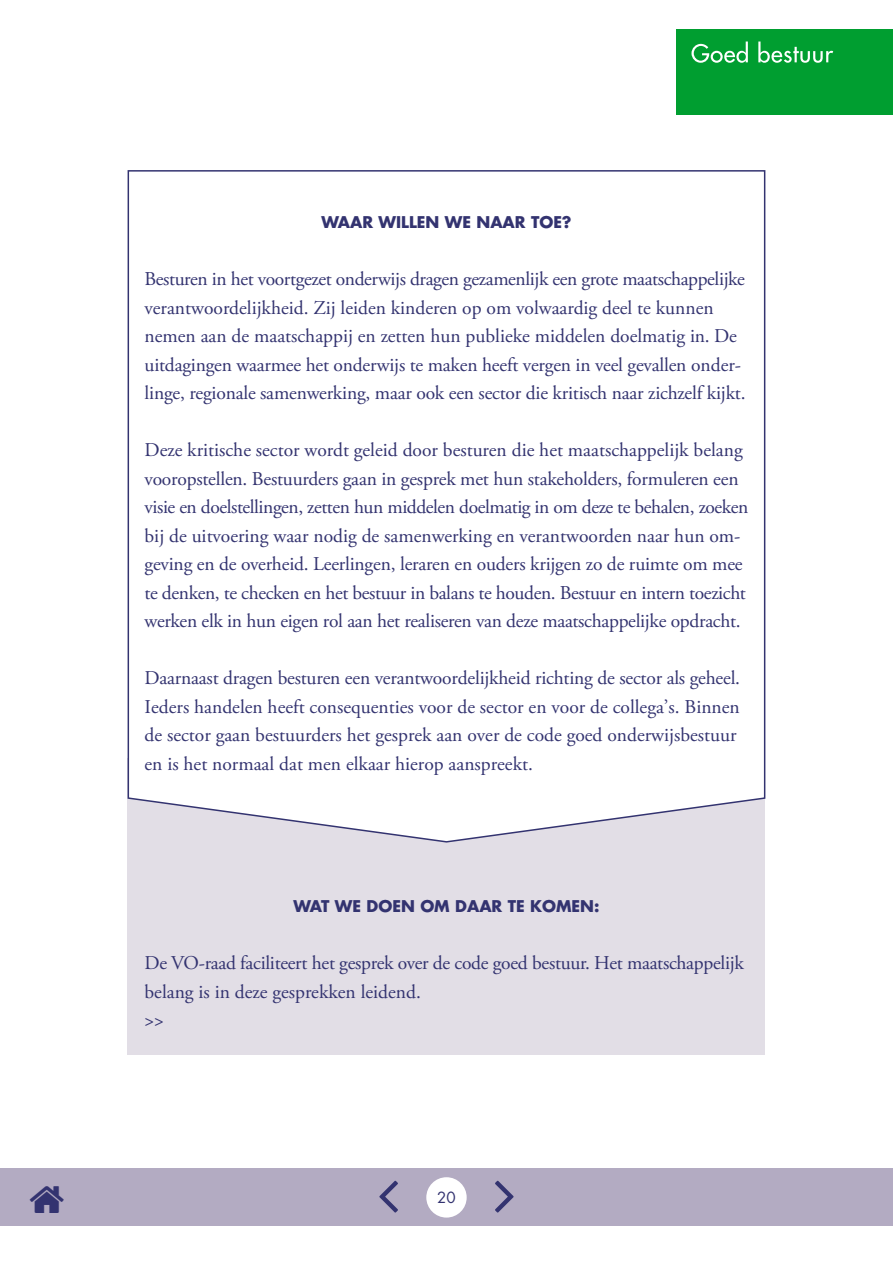
<style>
.page{position:relative;width:893px;height:1263px;background:#fff}
.page>*{position:absolute;margin:0;border:0;box-sizing:border-box;transform-origin:0 0}
.t1{font:19.5px/28.5px "Adobe Garamond Pro";letter-spacing:-.01em;color:#333370}
.t2{font:700 15.75px "Futura Std";color:#333370}
.t3{font:15px "Futura Std";color:#333370}
</style>
<div class="page">
<div style="left:128px;top:758px;width:637px;height:297px;background:#e2dee6"></div>
<svg style="left:127px;top:170px;width:639px;height:673px"></svg>
<div style="left:676px;top:30px;width:217px;height:85px;background:#009e30"></div>
<svg style="left:691px;top:42px;width:57px;height:21px"></svg>
<svg style="left:758px;top:42px;width:75px;height:21px"></svg>
<div style="left:0;top:1169px;width:893px;height:57px;background:#b3abc2"></div>
<div style="left:426px;top:1177px;width:41px;height:40px;background:#fff;border-radius:50%"></div>
<p class="t2" style="left:321px;top:215px;width:251px">WAAR WILLEN WE NAAR TOE?</p>
<p class="t1" style="left:145px;top:266px;width:602px">Besturen in het voortgezet onderwijs dragen gezamenlijk een grote maatschappelijke verantwoordelijkheid. Zij leiden kinderen op om volwaardig deel te kunnen nemen aan de maatschappij en zetten hun publieke middelen doelmatig in. De uitdagingen waarmee het onderwijs te maken heeft vergen in veel gevallen onder&shy;linge, regionale samenwerking, maar ook een sector die kritisch naar zichzelf kijkt.</p>
<p class="t1" style="left:145px;top:437px;width:605px">Deze kritische sector wordt geleid door besturen die het maatschappelijk belang vooropstellen. Bestuurders gaan in gesprek met hun stakeholders, formuleren een visie en doelstellingen, zetten hun middelen doelmatig in om deze te behalen, zoeken bij de uitvoering waar nodig de samenwerking en verantwoorden naar hun om&shy;geving en de overheid. Leerlingen, leraren en ouders krijgen zo de ruimte om mee te denken, te checken en het bestuur in balans te houden. Bestuur en intern toezicht werken elk in hun eigen rol aan het realiseren van deze maatschappelijke opdracht.</p>
<p class="t1" style="left:145px;top:665px;width:597px">Daarnaast dragen besturen een verantwoordelijkheid richting de sector als geheel.<br>Ieders handelen heeft consequenties voor de sector en voor de collega’s. Binnen de sector gaan bestuurders het gesprek aan over de code goed onderwijsbestuur en is het normaal dat men elkaar hierop aanspreekt.</p>
<p class="t2" style="left:293px;top:899px;width:308px">WAT WE DOEN OM DAAR TE KOMEN:</p>
<p class="t1" style="left:145px;top:950px;width:601px">De VO-raad faciliteert het gesprek over de code goed bestuur. Het maatschappelijk belang is in deze gesprekken leidend.<br>&gt;&gt;</p>
<p class="t3" style="left:437px;top:1191px;width:20px">20</p>
</div>
